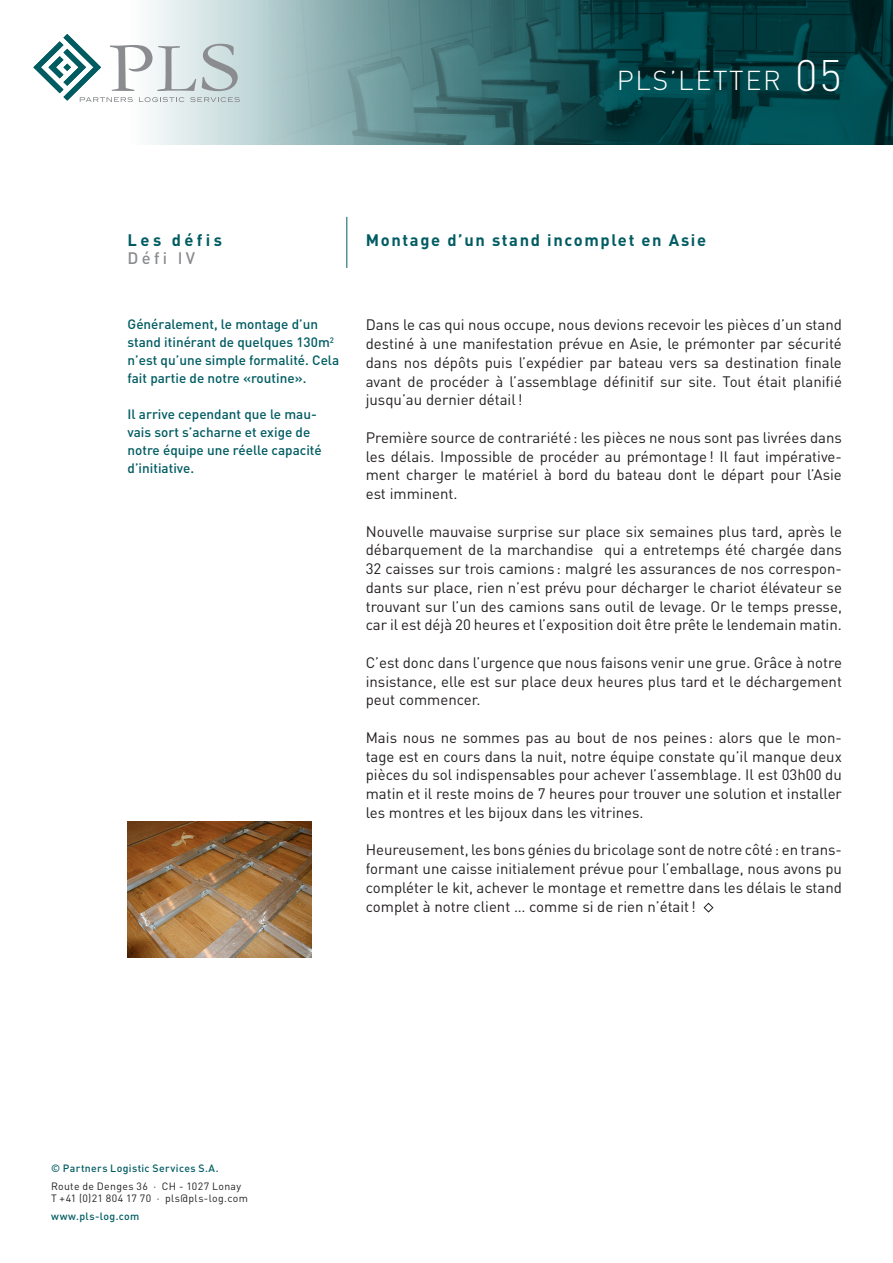
<style>
.page{position:relative;width:893px;height:1263px;background:#fff}
.page>*{position:absolute;margin:0;border:0;box-sizing:border-box;transform-origin:0 0}
.t1{font:300 43.5px "DIN Pro";color:#fff}
.t2{font:300 27px "DIN Pro";letter-spacing:.06em;color:#fff}
.t3{font:700 16.5px "DIN Pro";letter-spacing:.1em;color:#015c62}
.t4{font:700 16.5px "DIN Pro";letter-spacing:.205em;color:#015c62}
.t5{font:500 16.5px "DIN Pro";letter-spacing:.2em;color:#8a8c8f}
.t6{font:15px/18.8px "DIN Pro";color:#231f20;text-align:justify}
.INTRO{font:500 13.5px/18px "DIN Pro";color:#015c62}
.t7{font:10.5px "DIN Pro";letter-spacing:.035em;color:#231f20}
.t8{font:500 10.5px "DIN Pro";letter-spacing:.035em;color:#015c62}
</style>
<div class="page">
<svg style="left:146px;top:0;width:109px;height:145px;background:#d8e5e6"></svg>
<img style="left:255px;top:0;width:638px;height:145px">
<hr style="left:347px;top:217px;width:1px;height:51px;background:#015c62">
<svg style="left:33px;top:34px;width:207px;height:68px"></svg>
<svg style="left:704px;top:903px;width:9px;height:9px"></svg>
<img style="left:128px;top:822px;width:184px;height:136px">
<p class="t2" style="left:617px;top:62px;width:166px">PLS’LETTER</p>
<p class="t1" style="left:795px;top:46px;width:48px">05</p>
<p class="t4" style="left:128px;top:229px;width:96px">Les défis</p>
<p class="t3" style="left:366px;top:229px;width:342px">Montage d’un stand incomplet en Asie</p>
<p class="t5" style="left:128px;top:247px;width:69px">Défi IV</p>
<p class="INTRO" style="left:128px;top:315px;width:213px">Généralement, le montage d’un stand itinérant de quelques 130m<sup>2 </sup>n’est qu’une simple formalité. Cela fait partie de notre «routine».</p>
<p class="INTRO" style="left:128px;top:405px;width:196px">Il arrive cependant que le mau&shy;vais sort s’acharne et exige de notre équipe une réelle capacité d’initiative.</p>
<p class="t6" style="left:366px;top:315px;width:478px">Dans le cas qui nous occupe, nous devions recevoir les pièces d’un stand destiné à une manifestation prévue en Asie, le prémonter par sécurité dans nos dépôts puis l’expédier par bateau vers sa destination finale avant de procéder à l’assemblage définitif sur site. Tout était planifié jusqu’au dernier détail!</p>
<p class="t6" style="left:366px;top:427px;width:478px">Première source de contrariété: les pièces ne nous sont pas livrées dans les délais. Impossible de procéder au prémontage! Il faut impérative&shy;ment charger le matériel à bord du bateau dont le départ pour l’Asie est imminent.</p>
<p class="t6" style="left:366px;top:521px;width:478px">Nouvelle mauvaise surprise sur place six semaines plus tard, après le débarquement de la marchandise qui a entretemps été chargée dans 32 caisses sur trois camions : malgré les assurances de nos correspon&shy;dants sur place, rien n’est prévu pour décharger le chariot élévateur se trouvant sur l’un des camions sans outil de levage. Or le temps presse, car il est déjà 20 heures et l’exposition doit être prête le lendemain matin.</p>
<p class="t6" style="left:366px;top:652px;width:478px">C’est donc dans l’urgence que nous faisons venir une grue. Grâce à notre insistance, elle est sur place deux heures plus tard et le déchargement peut commencer.</p>
<p class="t6" style="left:366px;top:727px;width:478px">Mais nous ne sommes pas au bout de nos peines : alors que le mon&shy;tage est en cours dans la nuit, notre équipe constate qu’il manque deux pièces du sol indispensables pour achever l’assemblage. Il est 03h00 du matin et il reste moins de 7 heures pour trouver une solution et installer les montres et les bijoux dans les vitrines.</p>
<p class="t6" style="left:366px;top:840px;width:478px">Heureusement, les bons génies du bricolage sont de notre côté: en trans&shy;formant une caisse initialement prévue pour l’emballage, nous avons pu compléter le kit, achever le montage et remettre dans les délais le stand complet à notre client … comme si de rien n’était!</p>
<p class="t8" style="left:51px;top:1161px;width:169px">© Partners Logistic Services S.A.</p>
<p class="t7" style="left:51px;top:1179px;width:192px">Route de Denges 36 · CH - 1027 Lonay</p>
<p class="t7" style="left:51px;top:1191px;width:198px">T +41 (0)21 804 17 70 · pls@pls-log.com</p>
<p class="t8" style="left:51px;top:1209px;width:90px">www.pls-log.com</p>
</div>
